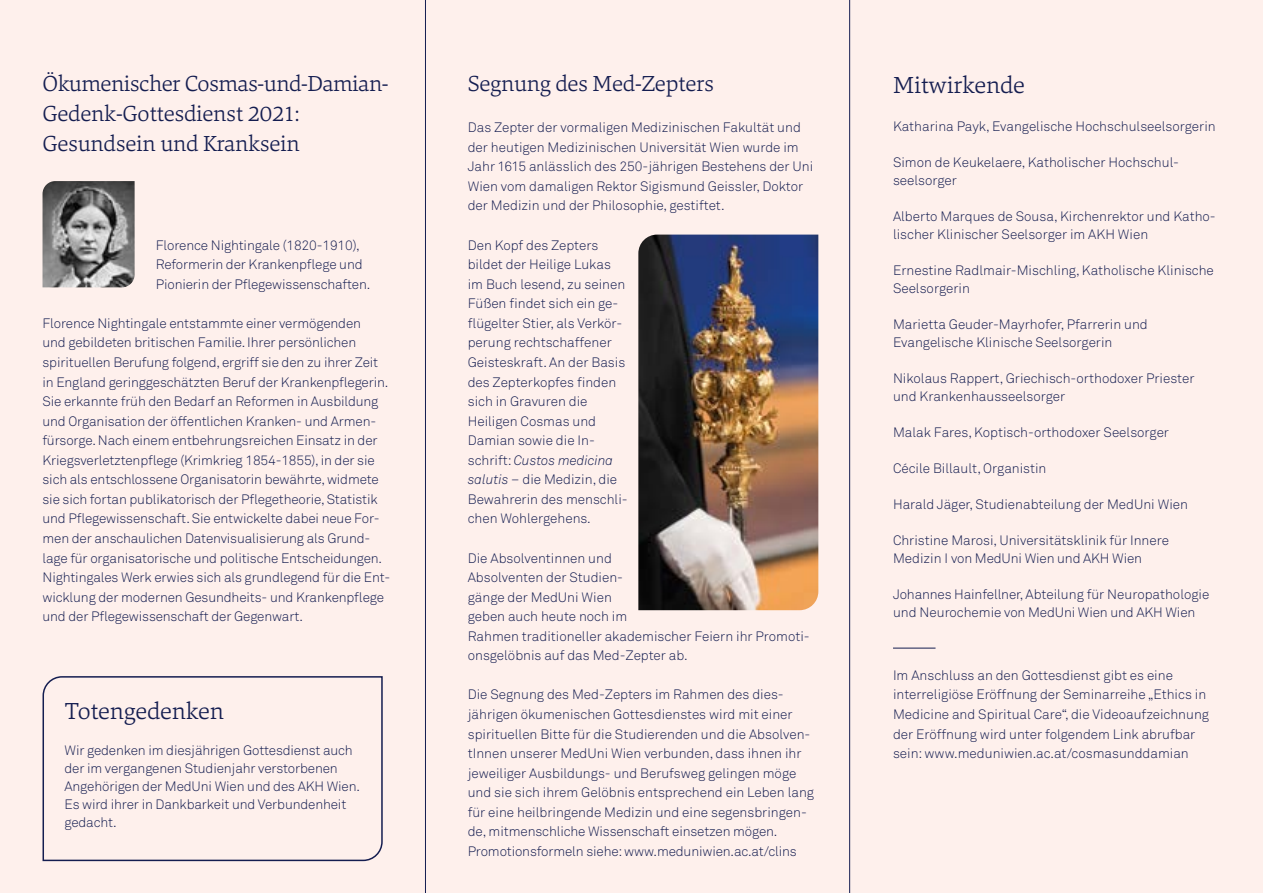
<style>
.page{position:relative;width:1263px;height:893px;background:#fef0ec}
.page>*{position:absolute;margin:0;border:0;box-sizing:border-box;transform-origin:0 0}
.t1{font:300 24px "Danton";letter-spacing:-.005em;color:#141d50}
.Body_1{font:300 22.5px/30px "Danton";letter-spacing:-.01em;color:#141d50}
.Fließtext{font:300 13.5px/19.5px "Akkurat Pro";letter-spacing:-.005em;color:#141d50}
.s1{font-style:italic}
</style>
<div class="page">
<hr style="left:893px;top:648px;width:42px;height:1px;background:#141d50">
<img style="left:638px;top:235px;width:180px;height:375px">
<svg style="left:42px;top:676px;width:341px;height:186px"></svg>
<hr style="left:849px;top:0;width:1px;height:893px;background:#141d50">
<hr style="left:425px;top:0;width:1px;height:893px;background:#141d50">
<img style="left:43px;top:181px;width:92px;height:106px">
<p class="Body_1" style="left:43px;top:68px;width:347px">Ökumenischer Cosmas-und-Damian-<br>Gedenk-Gottesdienst 2021:</p>
<p class="Body_1" style="left:43px;top:128px;width:259px">Gesundsein und Kranksein</p>
<p class="Fließtext" style="left:156px;top:235px;width:205px">Florence Nightingale (1820-1910),</p>
<p class="Fließtext" style="left:156px;top:255px;width:208px">Reformerin der Krankenpflege und</p>
<p class="Fließtext" style="left:156px;top:274px;width:216px">Pionierin der Pflegewissenschaften.</p>
<p class="Fließtext" style="left:43px;top:313px;width:320px">Florence Nightingale entstammte einer vermögenden und gebildeten britischen Familie. Ihrer persönlichen</p>
<p class="Fließtext" style="left:43px;top:352px;width:349px">spirituellen Berufung folgend, ergriff sie den zu ihrer Zeit in England geringgeschätzten Beruf der Krankenpflegerin.<br>Sie erkannte früh den Bedarf an Reformen in Ausbildung und Organisation der öffentlichen Kranken- und Armen&shy;fürsorge. Nach einem entbehrungsreichen Einsatz in der Kriegsverletztenpflege (Krimkrieg 1854-1855), in der sie sich als entschlossene Organisatorin bewährte, widmete sie sich fortan publikatorisch der Pflegetheorie, Statistik und Pflegewissenschaft. Sie entwickelte dabei neue For&shy;men der anschaulichen Datenvisualisierung als Grund&shy;lage für organisatorische und politische Entscheidungen.<br>Nightingales Werk erwies sich als grundlegend für die Ent&shy;wicklung der modernen Gesundheits- und Krankenpflege und der Pflegewissenschaft der Gegenwart.</p>
<h3 class="t1" style="left:64px;top:695px;width:161px">Totengedenken</h3>
<h3 class="Fließtext" style="left:64px;top:741px;width:297px;line-height:18px">Wir gedenken im diesjährigen Gottesdienst auch der im vergangenen Studienjahr verstorbenen Angehörigen der MedUni Wien und des AKH Wien.<br>Es wird ihrer in Dankbarkeit und Verbundenheit gedacht.</h3>
<p class="Body_1" style="left:468px;top:69px;width:248px">Segnung des Med-Zepters</p>
<p class="Fließtext" style="left:468px;top:118px;width:347px">Das Zepter der vormaligen Medizinischen Fakultät und der heutigen Medizinischen Universität Wien wurde im Jahr 1615 anlässlich des 250-jährigen Bestehens der Uni Wien vom damaligen Rektor Sigismund Geissler, Doktor der Medizin und der Philosophie, gestiftet.</p>
<p class="Fließtext" style="left:468px;top:235px;width:132px">Den Kopf des Zepters</p>
<p class="Fließtext" style="left:468px;top:255px;width:161px">bildet der Heilige Lukas im Buch lesend, zu seinen<br>Füßen findet sich ein ge&shy;flügelter Stier, als Verkör&shy;perung rechtschaffener<br>Geisteskraft. An der Basis des Zepterkopfes finden sich in Gravuren die<br>Heiligen Cosmas und<br>Damian sowie die In&shy;schrift: <span class="s1">Custos medicina salutis</span> – die Medizin, die<br>Bewahrerin des menschli&shy;chen Wohlergehens.</p>
<p class="Fließtext" style="left:468px;top:548px;width:343px">Die Absolventinnen und<br>Absolventen der Studien-<br>gänge der MedUni Wien<br>geben auch heute noch im<br>Rahmen traditioneller akademischer Feiern ihr Promoti&shy;onsgelöbnis auf das Med-Zepter ab.</p>
<p class="Fließtext" style="left:468px;top:685px;width:348px">Die Segnung des Med-Zepters im Rahmen des dies&shy;jährigen ökumenischen Gottesdienstes wird mit einer spirituellen Bitte für die Studierenden und die Absolven&shy;tInnen unserer MedUni Wien verbunden, dass ihnen ihr jeweiliger Ausbildungs- und Berufsweg gelingen möge und sie sich ihrem Gelöbnis entsprechend ein Leben lang für eine heilbringende Medizin und eine segensbringen&shy;de, mitmenschliche Wissenschaft einsetzen mögen.<br>Promotionsformeln siehe: www.meduniwien.ac.at/clins</p>
<h3 class="t1" style="left:893px;top:70px;width:133px">Mitwirkende</h3>
<h3 class="Fließtext" style="left:893px;top:116px;width:324px">Katharina Payk, Evangelische Hochschulseelsorgerin</h3>
<h3 class="Fließtext" style="left:893px;top:152px;width:287px">Simon de Keukelaere, Katholischer Hochschul-</h3>
<h3 class="Fließtext" style="left:893px;top:170px;width:66px">seelsorger</h3>
<h3 class="Fließtext" style="left:893px;top:207px;width:324px;line-height:18px">Alberto Marques de Sousa, Kirchenrektor und Katho&shy;lischer Klinischer Seelsorger im AKH Wien</h3>
<h3 class="Fließtext" style="left:893px;top:261px;width:322px;line-height:18px">Ernestine Radlmair-Mischling, Katholische Klinische<br>Seelsorgerin</h3>
<h3 class="Fließtext" style="left:893px;top:314px;width:256px">Marietta Geuder-Mayrhofer, Pfarrerin und</h3>
<h3 class="Fließtext" style="left:893px;top:332px;width:221px">Evangelische Klinische Seelsorgerin</h3>
<h3 class="Fließtext" style="left:893px;top:369px;width:303px;line-height:18px">Nikolaus Rappert, Griechisch-orthodoxer Priester und Krankenhausseelsorger</h3>
<h3 class="Fließtext" style="left:893px;top:422px;width:278px">Malak Fares, Koptisch-orthodoxer Seelsorger</h3>
<h3 class="Fließtext" style="left:893px;top:458px;width:155px">Cécile Billault, Organistin</h3>
<h3 class="Fließtext" style="left:893px;top:494px;width:296px">Harald Jäger, Studienabteilung der MedUni Wien</h3>
<h3 class="Fließtext" style="left:893px;top:531px;width:277px;line-height:18px">Christine Marosi, Universitätsklinik für Innere<br>Medizin I von MedUni Wien und AKH Wien</h3>
<h3 class="Fließtext" style="left:893px;top:585px;width:318px;line-height:18px">Johannes Hainfellner, Abteilung für Neuropathologie und Neurochemie von MedUni Wien und AKH Wien</h3>
<p class="Fließtext" style="left:893px;top:665px;width:318px">Im Anschluss an den Gottesdienst gibt es eine interreligiöse Eröffnung der Seminarreihe „Ethics in Medicine and Spiritual Care“, die Videoaufzeichnung der Eröffnung wird unter folgendem Link abrufbar sein: www.meduniwien.ac.at/cosmasunddamian</p>
</div>
